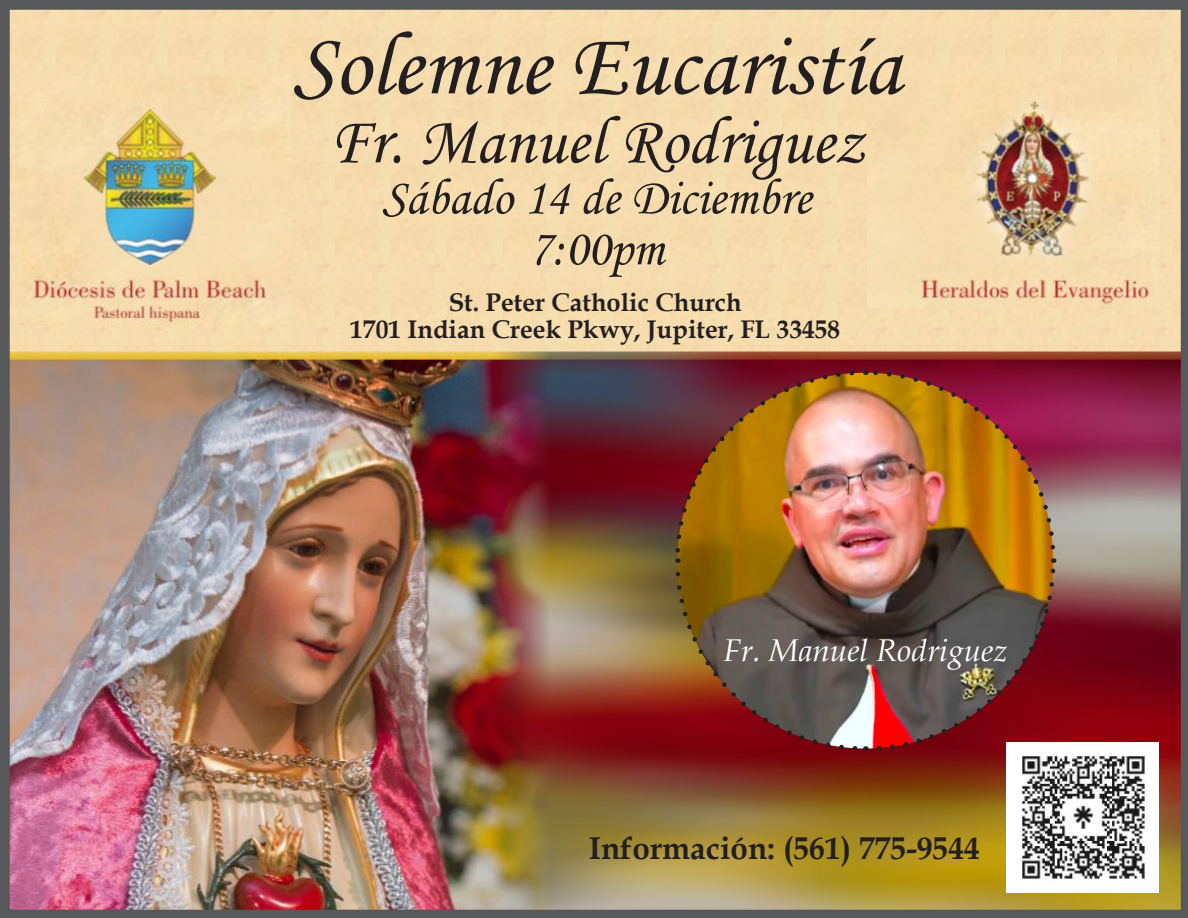
<style>
.page{position:relative;width:1188px;height:918px;background:#fff}
.page>*{position:absolute;margin:0;border:0;box-sizing:border-box;transform-origin:0 0}
.t1{font:90px "Monotype Corsiva";color:#231f20}
.t2{font:67.5px "Monotype Corsiva";color:#231f20}
.t3{font:51px "Monotype Corsiva";color:#231f20}
.t4{font:700 31.5px "Book Antiqua";color:#231f20}
.t5{font:italic 31.5px "Book Antiqua";color:#fff}
.t6{font:700 25.5px "Book Antiqua";color:#231f20}
</style>
<div class="page">
<img style="left:0;top:0;width:1188px;height:918px">
<img style="left:677px;top:373px;width:376px;height:376px;border-radius:188px">
<img style="left:874px;top:558px;width:184px;height:195px">
<img style="left:865px;top:368px;width:193px;height:184px">
<img style="left:673px;top:368px;width:184px;height:195px">
<svg style="left:673px;top:569px;width:193px;height:184px;background:#714c3c"></svg>
<img style="left:1006px;top:742px;width:152px;height:150px">
<p class="t1" style="left:292px;top:11px;width:610px">Solemne Eucaristía</p>
<p class="t2" style="left:329px;top:101px;width:536px">Fr. Manuel Rodriguez</p>
<p class="t3" style="left:382px;top:167px;width:431px">Sábado 14 de Diciembre</p>
<p class="t3" style="left:529px;top:218px;width:136px">7:00pm</p>
<p class="t6" style="left:449px;top:285px;width:295px">St. Peter Catholic Church</p>
<p class="t6" style="left:350px;top:312px;width:492px">1701 Indian Creek Pkwy, Jupiter, FL 33458</p>
<p class="t5" style="left:723px;top:628px;width:286px">Fr. Manuel Rodriguez</p>
<p class="t4" style="left:589px;top:827px;width:393px">Información: (561) 775-9544</p>
</div>
